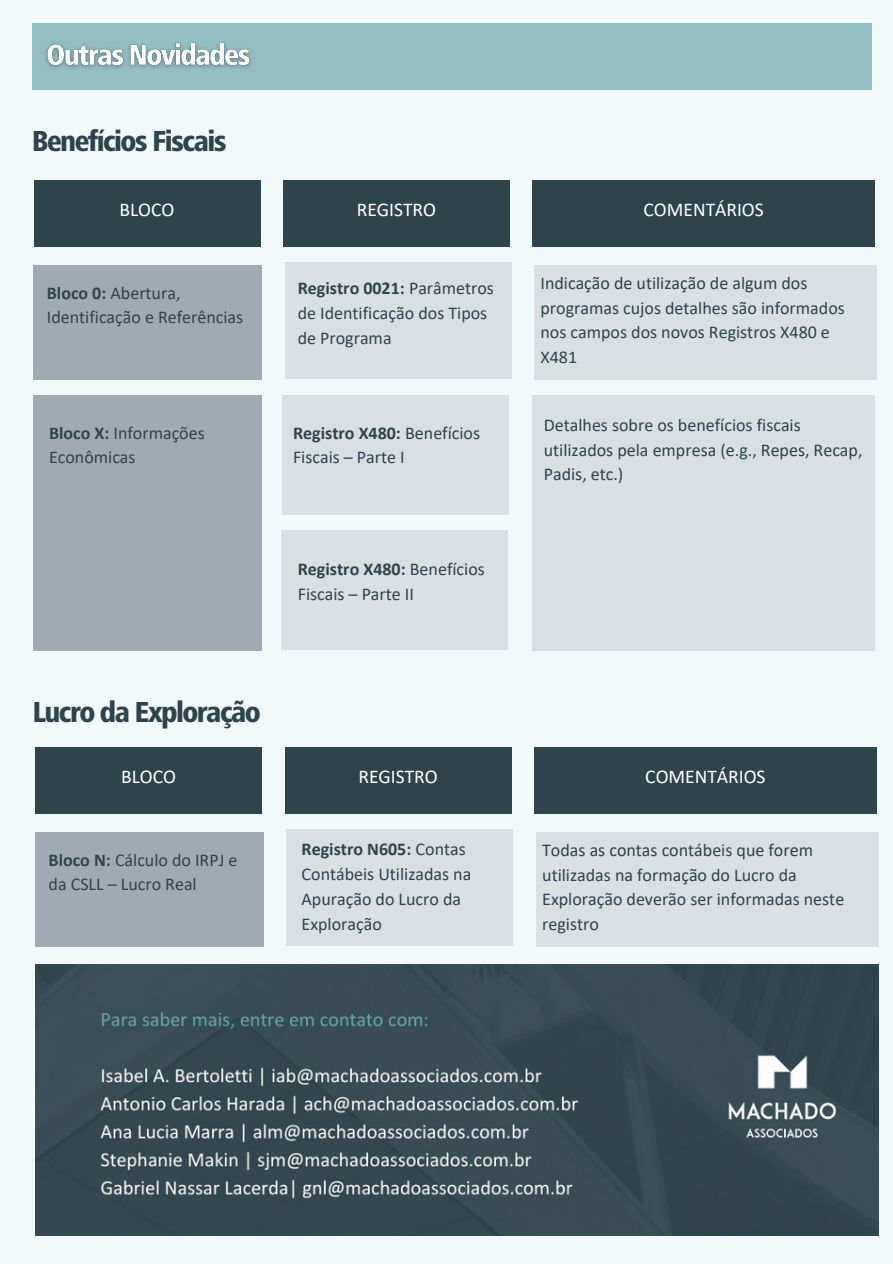
<style>
.page{position:relative;width:893px;height:1264px;background:#fff}
.page>*{position:absolute;margin:0;border:0;box-sizing:border-box;transform-origin:0 0}
.t1{font:800 condensed 30px "Frutiger Next LT";letter-spacing:-.05em;color:#2e444d}
.t2{font:19.5px "Calibri";color:#fff}
.t3{font:18px/24.8px "Calibri";color:#2e444d}
.s1{font-weight:700}
</style>
<div class="page">
<div style="left:0;top:0;width:892px;height:1263px;background:#f2f9fb"></div>
<div style="left:32px;top:23px;width:839px;height:66px;background:#92bec4"></div>
<div style="left:34px;top:180px;width:226px;height:66px;background:#2e444d"></div>
<div style="left:532px;top:180px;width:342px;height:66px;background:#2e444d"></div>
<div style="left:283px;top:180px;width:227px;height:66px;background:#2e444d"></div>
<div style="left:34px;top:265px;width:228px;height:114px;background:#a0aab2"></div>
<div style="left:285px;top:262px;width:226px;height:117px;background:#d8e0e4"></div>
<div style="left:534px;top:265px;width:342px;height:114px;background:#d8e0e4"></div>
<div style="left:532px;top:395px;width:342px;height:255px;background:#d8e0e4"></div>
<div style="left:282px;top:395px;width:227px;height:120px;background:#d8e0e4"></div>
<div style="left:34px;top:395px;width:228px;height:255px;background:#a0aab2"></div>
<div style="left:281px;top:530px;width:227px;height:120px;background:#d8e0e4"></div>
<div style="left:35px;top:747px;width:227px;height:66px;background:#2e444d"></div>
<div style="left:534px;top:747px;width:342px;height:66px;background:#2e444d"></div>
<div style="left:285px;top:747px;width:226px;height:66px;background:#2e444d"></div>
<div style="left:35px;top:832px;width:229px;height:114px;background:#a0aab2"></div>
<div style="left:286px;top:829px;width:227px;height:117px;background:#d8e0e4"></div>
<div style="left:536px;top:832px;width:342px;height:114px;background:#d8e0e4"></div>
<img style="left:35px;top:964px;width:843px;height:271px">
<img style="left:45px;top:43px;width:206px;height:25px">
<p class="t1" style="left:32px;top:124px;width:196px">Benefícios Fiscais</p>
<p class="t2" style="left:119px;top:202px;width:57px">BLOCO</p>
<p class="t2" style="left:357px;top:202px;width:81px">REGISTRO</p>
<p class="t2" style="left:643px;top:202px;width:122px">COMENTÁRIOS</p>
<p class="t3" style="left:47px;top:282px;width:198px"><span class="s1">Bloco 0:</span> Abertura,<br>Identificação e Referências</p>
<p class="t3" style="left:49px;top:421px;width:157px"><span class="s1">Bloco X:</span> Informações<br>Econômicas</p>
<p class="t3" style="left:298px;top:277px;width:198px"><span class="s1">Registro 0021:</span> Parâmetros de Identificação dos Tipos de Programa</p>
<p class="t3" style="left:540px;top:272px;width:306px">Indicação de utilização de algum dos programas cujos detalhes são informados nos campos dos novos Registros X480 e<br>X481</p>
<p class="t3" style="left:293px;top:421px;width:189px"><span class="s1">Registro X480:</span> Benefícios<br>Fiscais – Parte I</p>
<p class="t3" style="left:543px;top:414px;width:320px">Detalhes sobre os benefícios fiscais utilizados pela empresa (e.g., Repes, Recap,<br>Padis, etc.)</p>
<p class="t3" style="left:298px;top:558px;width:189px"><span class="s1">Registro X480:</span> Benefícios<br>Fiscais – Parte II</p>
<p class="t1" style="left:32px;top:695px;width:230px">Lucro da Exploração</p>
<p class="t2" style="left:121px;top:768px;width:57px">BLOCO</p>
<p class="t2" style="left:358px;top:768px;width:81px">REGISTRO</p>
<p class="t2" style="left:645px;top:768px;width:122px">COMENTÁRIOS</p>
<p class="t3" style="left:49px;top:848px;width:190px"><span class="s1">Bloco N:</span> Cálculo do IRPJ e da CSLL – Lucro Real</p>
<p class="t3" style="left:301px;top:838px;width:171px"><span class="s1">Registro N605:</span> Contas<br>Contábeis Utilizadas na<br>Apuração do Lucro da<br>Exploração</p>
<p class="t3" style="left:542px;top:839px;width:303px">Todas as contas contábeis que forem utilizadas na formação do Lucro da<br>Exploração deverão ser informadas neste registro</p>
</div>
